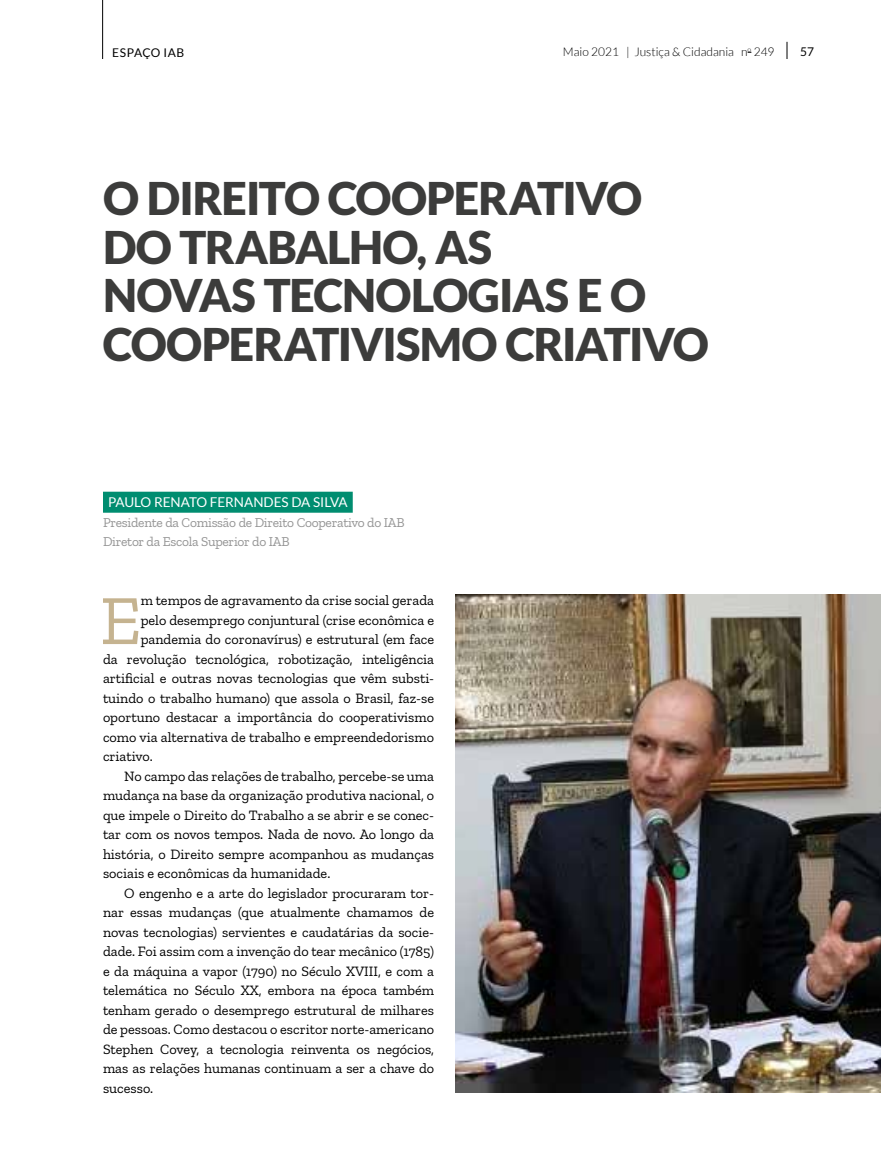
<style>
.page{position:relative;width:881px;height:1157px;background:#fff}
.page>*{position:absolute;margin:0;border:0;box-sizing:border-box;transform-origin:0 0}
.t1{font:70.35px "Zilla Slab";color:#c5b390}
.t2{font:900 45px/48.8px "Lato";letter-spacing:-.03em;color:#3c3c3b}
.t3{font:14.25px "Zilla Slab";color:#000}
.t4{font:13.5px/19.5px "Zilla Slab";letter-spacing:-.02em;color:#949494}
.t5{font:13.5px "Lato";color:#fff}
.t6{font:300 12px "Lato";color:#000}
.t7{font:12px "Lato";color:#000}
</style>
<div class="page">
<svg style="left:786px;top:42px;width:1px;height:17px"></svg>
<hr style="left:102px;top:0;width:1px;height:59px;background:#000">
<div style="left:103px;top:491px;width:249px;height:21px;background:#008d70"></div>
<img style="left:455px;top:594px;width:425px;height:498px">
<p class="t7" style="left:112px;top:46px;width:24px">ESPAÇO</p>
<p class="t7" style="left:163px;top:46px;width:8px">IAB</p>
<p class="t6" style="left:562px;top:45px;width:213px">Maio 2021 | Justiça &amp; Cidadania n<sup>o</sup> 249</p>
<p class="t7" style="left:799px;top:45px;width:15px">57</p>
<h2 class="t2" style="left:103px;top:173px;width:605px;text-indent:323px">PERATIVO<br>DO TRABALHO, AS<br>NOVAS TECNOLOGIAS E O<br>COOPERATIVISMO CRIATIVO</h2>
<h2 class="t2" style="left:103px;top:173px;width:259px">O DIREITO COO</h2>
<p class="t5" style="left:108px;top:495px;width:241px">PAULO RENATO FERNAND ES DA SILVA</p>
<p class="t4" style="left:103px;top:512px;width:303px">Presidente da Comissão de Direito Cooperativo do IAB<br>Diretor da Escola Superior do IAB</p>
<h1 class="t1" style="left:100px;top:581px;width:43px">E</h1>
<p class="t3" style="left:141px;top:592px;width:295px">m tempos de agravamento da crise social gerada</p>
<p class="t3" style="left:141px;top:611px;width:295px">pelo desemprego conjuntural (crise econômica e</p>
<p class="t3" style="left:141px;top:631px;width:295px">pandemia do coronavírus) e estrutural (em face</p>
<p class="t3" style="left:103px;top:650px;width:332px">da revolução tecnológica, robotização, inteligência</p>
<p class="t3" style="left:103px;top:670px;width:332px">artificial e outras novas tecnologias que vêm substi-</p>
<p class="t3" style="left:103px;top:689px;width:332px">tuindo o trabalho humano) que assola o Brasil, faz-se</p>
<p class="t3" style="left:103px;top:709px;width:332px">oportuno destacar a importância do cooperativismo</p>
<p class="t3" style="left:103px;top:728px;width:332px">como via alternativa de trabalho e empreendedorismo</p>
<p class="t3" style="left:103px;top:748px;width:51px">criativo.</p>
<p class="t3" style="left:124px;top:767px;width:311px">No campo das relações de trabalho, percebe-se uma</p>
<p class="t3" style="left:103px;top:787px;width:332px">mudança na base da organização produtiva nacional, o</p>
<p class="t3" style="left:103px;top:806px;width:332px">que impele o Direito do Trabalho a se abrir e se conec-</p>
<p class="t3" style="left:103px;top:826px;width:332px">tar com os novos tempos. Nada de novo. Ao longo da</p>
<p class="t3" style="left:103px;top:845px;width:332px">história, o Direito sempre acompanhou as mudanças</p>
<p class="t3" style="left:103px;top:865px;width:229px">sociais e econômicas da humanidade.</p>
<p class="t3" style="left:124px;top:884px;width:311px">O engenho e a arte do legislador procuraram tor-</p>
<p class="t3" style="left:103px;top:904px;width:332px">nar essas mudanças (que atualmente chamamos de</p>
<p class="t3" style="left:103px;top:923px;width:332px">novas tecnologias) servientes e caudatárias da socie-</p>
<p class="t3" style="left:103px;top:943px;width:332px">dade. Foi assim com a invenção do tear mecânico (1785)</p>
<p class="t3" style="left:103px;top:962px;width:332px">e da máquina a vapor (1790) no Século XVIII, e com a</p>
<p class="t3" style="left:103px;top:982px;width:332px">telemática no Século XX, embora na época também</p>
<p class="t3" style="left:103px;top:1001px;width:332px">tenham gerado o desemprego estrutural de milhares</p>
<p class="t3" style="left:103px;top:1021px;width:332px">de pessoas. Como destacou o escritor norte-americano</p>
<p class="t3" style="left:103px;top:1040px;width:332px">Stephen Covey, a tecnologia reinventa os negócios,</p>
<p class="t3" style="left:103px;top:1060px;width:332px">mas as relações humanas continuam a ser a chave do</p>
<p class="t3" style="left:103px;top:1079px;width:52px">sucesso.</p>
</div>
